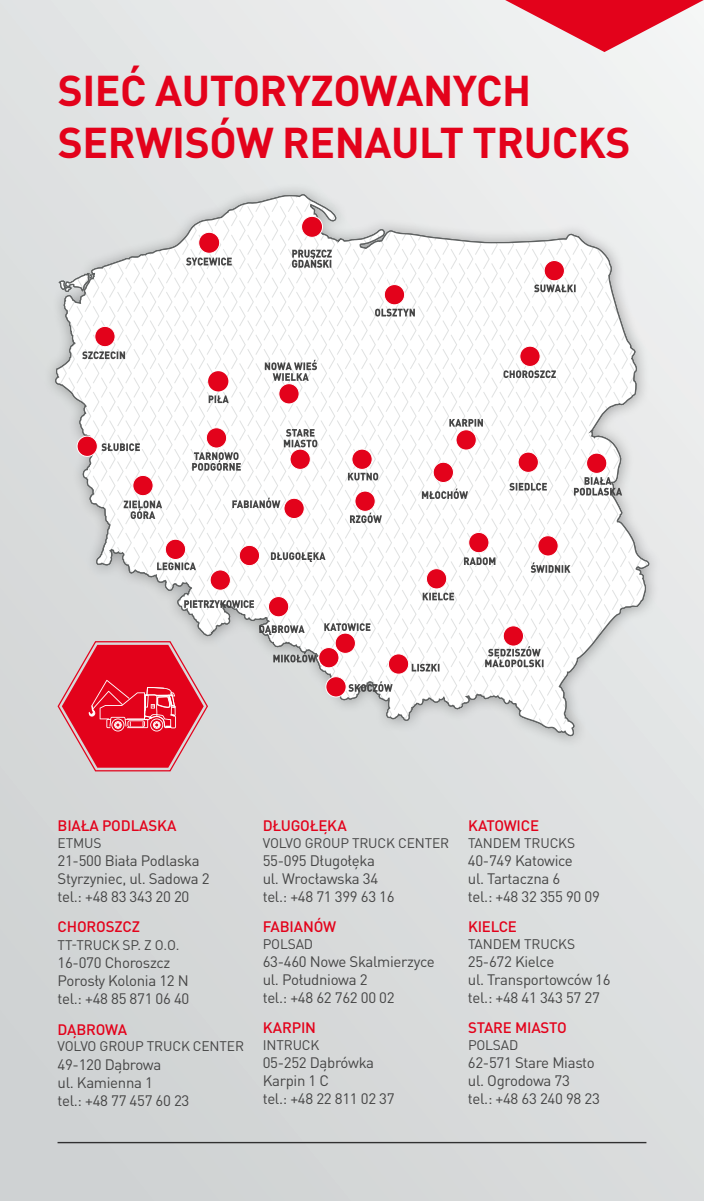
<style>
.page{position:relative;width:704px;height:1201px;background:#fff}
.page>*{position:absolute;margin:0;border:0;box-sizing:border-box;transform-origin:0 0}
.t1{font:700 42.5px/51.2px "DIN Pro";letter-spacing:-.01em;color:#e3021b}
.t2{font:15px/18px "DIN Pro";letter-spacing:-.02em;color:#454545}
.t3{font:500 15px "DIN Pro";letter-spacing:-.01em;color:#e3021b}
.t4{font:13.75px "DIN Pro";letter-spacing:-.01em;color:#454545}
</style>
<div class="page">
<div style="left:0;top:0;width:703px;height:1200px;background:linear-gradient(to bottom,#eaecec,#d2d5d5)"></div>
<hr style="left:58px;top:1141px;width:588px;height:1px;background:#303030">
<svg style="left:505px;top:0;width:198px;height:52px"></svg>
<div style="left:43px;top:183px;width:619px;height:566px;background:#e2e4e4"></div>
<svg style="left:54px;top:194px;width:595px;height:548px"></svg>
<div style="left:386px;top:269px;width:20px;height:20px;border:1px solid #fff;border-radius:50%"></div>
<svg style="left:59px;top:273px;width:33px;height:18px"></svg>
<div style="left:433px;top:462px;width:20px;height:20px;background:#e3021b;border-radius:50%"></div>
<div style="left:432px;top:462px;width:21px;height:20px;border:1px solid #fff;border-radius:50%"></div>
<div style="left:537px;top:535px;width:21px;height:21px;background:#e3021b;border-radius:50%"></div>
<div style="left:537px;top:535px;width:21px;height:21px;border:1px solid #fff;border-radius:50%"></div>
<div style="left:518px;top:452px;width:20px;height:20px;background:#e3021b;border-radius:50%"></div>
<div style="left:517px;top:451px;width:21px;height:21px;border:1px solid #fff;border-radius:50%"></div>
<div style="left:268px;top:596px;width:20px;height:20px;background:#e3021b;border-radius:50%"></div>
<div style="left:268px;top:596px;width:21px;height:21px;border:1px solid #fff;border-radius:50%"></div>
<div style="left:210px;top:570px;width:20px;height:20px;background:#e3021b;border-radius:50%"></div>
<div style="left:210px;top:569px;width:21px;height:21px;border:1px solid #fff;border-radius:50%"></div>
<div style="left:239px;top:545px;width:20px;height:20px;background:#e3021b;border-radius:50%"></div>
<div style="left:239px;top:545px;width:21px;height:21px;border:1px solid #fff;border-radius:50%"></div>
<div style="left:586px;top:453px;width:20px;height:20px;background:#e3021b;border-radius:50%"></div>
<div style="left:586px;top:452px;width:21px;height:21px;border:1px solid #fff;border-radius:50%"></div>
<div style="left:456px;top:429px;width:20px;height:21px;background:#e3021b;border-radius:50%"></div>
<div style="left:455px;top:429px;width:21px;height:21px;border:1px solid #fff;border-radius:50%"></div>
<div style="left:544px;top:260px;width:20px;height:21px;background:#e3021b;border-radius:50%"></div>
<div style="left:543px;top:260px;width:21px;height:21px;border:1px solid #fff;border-radius:50%"></div>
<div style="left:279px;top:383px;width:20px;height:21px;background:#e3021b;border-radius:50%"></div>
<div style="left:278px;top:383px;width:21px;height:21px;border:1px solid #fff;border-radius:50%"></div>
<div style="left:206px;top:427px;width:20px;height:21px;background:#e3021b;border-radius:50%"></div>
<div style="left:206px;top:427px;width:21px;height:21px;border:1px solid #fff;border-radius:50%"></div>
<div style="left:95px;top:326px;width:20px;height:20px;background:#e3021b;border-radius:50%"></div>
<div style="left:94px;top:326px;width:21px;height:21px;border:1px solid #fff;border-radius:50%"></div>
<div style="left:77px;top:436px;width:20px;height:20px;background:#e3021b;border-radius:50%"></div>
<div style="left:77px;top:436px;width:21px;height:20px;border:1px solid #fff;border-radius:50%"></div>
<div style="left:133px;top:475px;width:20px;height:20px;background:#e3021b;border-radius:50%"></div>
<div style="left:132px;top:475px;width:21px;height:21px;border:1px solid #fff;border-radius:50%"></div>
<div style="left:503px;top:625px;width:20px;height:21px;background:#e3021b;border-radius:50%"></div>
<div style="left:502px;top:625px;width:21px;height:21px;border:1px solid #fff;border-radius:50%"></div>
<div style="left:468px;top:532px;width:21px;height:20px;background:#e3021b;border-radius:50%"></div>
<div style="left:468px;top:532px;width:21px;height:21px;border:1px solid #fff;border-radius:50%"></div>
<div style="left:326px;top:676px;width:20px;height:20px;background:#e3021b;border-radius:50%"></div>
<div style="left:325px;top:676px;width:21px;height:21px;border:1px solid #fff;border-radius:50%"></div>
<div style="left:318px;top:647px;width:21px;height:20px;background:#e3021b;border-radius:50%"></div>
<div style="left:318px;top:647px;width:21px;height:21px;border:1px solid #fff;border-radius:50%"></div>
<div style="left:335px;top:633px;width:20px;height:20px;background:#e3021b;border-radius:50%"></div>
<div style="left:335px;top:632px;width:20px;height:21px;border:1px solid #fff;border-radius:50%"></div>
<div style="left:388px;top:653px;width:20px;height:21px;background:#e3021b;border-radius:50%"></div>
<div style="left:388px;top:653px;width:21px;height:21px;border:1px solid #fff;border-radius:50%"></div>
<div style="left:426px;top:568px;width:20px;height:21px;background:#e3021b;border-radius:50%"></div>
<div style="left:426px;top:568px;width:21px;height:21px;border:1px solid #fff;border-radius:50%"></div>
<div style="left:355px;top:491px;width:20px;height:20px;background:#e3021b;border-radius:50%"></div>
<div style="left:354px;top:490px;width:21px;height:21px;border:1px solid #fff;border-radius:50%"></div>
<div style="left:352px;top:449px;width:20px;height:20px;background:#e3021b;border-radius:50%"></div>
<div style="left:351px;top:448px;width:21px;height:21px;border:1px solid #fff;border-radius:50%"></div>
<div style="left:519px;top:346px;width:21px;height:20px;background:#e3021b;border-radius:50%"></div>
<div style="left:519px;top:346px;width:21px;height:20px;border:1px solid #fff;border-radius:50%"></div>
<div style="left:290px;top:449px;width:20px;height:20px;background:#e3021b;border-radius:50%"></div>
<div style="left:289px;top:448px;width:21px;height:21px;border:1px solid #fff;border-radius:50%"></div>
<div style="left:284px;top:498px;width:20px;height:20px;background:#e3021b;border-radius:50%"></div>
<div style="left:283px;top:498px;width:21px;height:20px;border:1px solid #fff;border-radius:50%"></div>
<div style="left:165px;top:539px;width:20px;height:20px;background:#e3021b;border-radius:50%"></div>
<div style="left:165px;top:539px;width:21px;height:20px;border:1px solid #fff;border-radius:50%"></div>
<svg style="left:573px;top:477px;width:49px;height:18px"></svg>
<svg style="left:259px;top:625px;width:45px;height:10px"></svg>
<svg style="left:271px;top:552px;width:54px;height:10px"></svg>
<svg style="left:232px;top:497px;width:48px;height:11px"></svg>
<svg style="left:449px;top:419px;width:34px;height:7px"></svg>
<svg style="left:324px;top:623px;width:46px;height:8px"></svg>
<svg style="left:422px;top:592px;width:32px;height:8px"></svg>
<svg style="left:348px;top:472px;width:30px;height:8px"></svg>
<svg style="left:157px;top:562px;width:39px;height:8px"></svg>
<svg style="left:411px;top:663px;width:28px;height:8px"></svg>
<svg style="left:273px;top:652px;width:43px;height:10px"></svg>
<svg style="left:265px;top:360px;width:52px;height:21px"></svg>
<svg style="left:421px;top:488px;width:47px;height:11px"></svg>
<svg style="left:184px;top:600px;width:70px;height:8px"></svg>
<svg style="left:124px;top:500px;width:38px;height:19px"></svg>
<svg style="left:464px;top:557px;width:31px;height:8px"></svg>
<svg style="left:350px;top:512px;width:32px;height:11px"></svg>
<svg style="left:509px;top:482px;width:37px;height:8px"></svg>
<svg style="left:348px;top:681px;width:44px;height:10px"></svg>
<svg style="left:101px;top:443px;width:39px;height:8px"></svg>
<svg style="left:534px;top:284px;width:41px;height:8px"></svg>
<svg style="left:82px;top:351px;width:43px;height:8px"></svg>
<svg style="left:530px;top:562px;width:40px;height:10px"></svg>
<svg style="left:192px;top:452px;width:49px;height:18px"></svg>
<div style="left:301px;top:216px;width:21px;height:21px;background:#e3021b;border-radius:50%"></div>
<div style="left:301px;top:216px;width:22px;height:21px;border:1px solid #fff;border-radius:50%"></div>
<div style="left:199px;top:232px;width:20px;height:21px;background:#e3021b;border-radius:50%"></div>
<div style="left:198px;top:232px;width:22px;height:21px;border:1px solid #fff;border-radius:50%"></div>
<svg style="left:186px;top:257px;width:46px;height:8px"></svg>
<svg style="left:292px;top:249px;width:39px;height:19px"></svg>
<div style="left:384px;top:284px;width:20px;height:21px;background:#e3021b;border-radius:50%"></div>
<div style="left:384px;top:284px;width:21px;height:21px;border:1px solid #fff;border-radius:50%"></div>
<svg style="left:375px;top:308px;width:40px;height:8px"></svg>
<svg style="left:503px;top:370px;width:52px;height:8px"></svg>
<svg style="left:284px;top:429px;width:33px;height:18px"></svg>
<svg style="left:485px;top:646px;width:58px;height:21px"></svg>
<div style="left:208px;top:371px;width:20px;height:20px;background:#e3021b;border-radius:50%"></div>
<svg style="left:208px;top:395px;width:20px;height:8px"></svg>
<svg style="left:57px;top:640px;width:152px;height:131px"></svg>
<h1 class="t1" style="left:58px;top:60px;width:574px">SIEĆ AUTORYZOWANYCH<br>SERWISÓW RENAULT TRUCKS</h1>
<p class="t3" style="left:58px;top:813px;width:120px">BIAŁA PODLASKA</p>
<p class="t4" style="left:58px;top:831px;width:45px">ETMUS</p>
<p class="t2" style="left:58px;top:849px;width:153px">21-500 Biała Podlaska<br>Styrzyniec, ul. Sadowa 2 tel.: +48 83 343 20 20</p>
<p class="t3" style="left:58px;top:914px;width:84px">CHOROSZCZ</p>
<p class="t4" style="left:58px;top:934px;width:123px">TT-TRUCK SP. Z O.O.</p>
<p class="t2" style="left:58px;top:952px;width:133px">16-070 Choroszcz<br>Porosły Kolonia 12 N tel.: +48 85 871 06 40</p>
<p class="t3" style="left:58px;top:1017px;width:71px">DĄBROWA</p>
<p class="t4" style="left:58px;top:1035px;width:188px">VOLVO GROUP TRUCK CENTER</p>
<p class="t2" style="left:58px;top:1053px;width:133px">49-120 Dąbrowa<br>ul. Kamienna 1<br>tel.: +48 77 457 60 23</p>
<p class="t3" style="left:263px;top:813px;width:85px">DŁUGOŁĘKA</p>
<p class="t4" style="left:263px;top:831px;width:188px">VOLVO GROUP TRUCK CENTER</p>
<p class="t2" style="left:262px;top:849px;width:133px">55-095 Długołęka ul. Wrocławska 34 tel.: +48 71 399 63 16</p>
<p class="t3" style="left:263px;top:914px;width:75px">FABIANÓW</p>
<p class="t4" style="left:263px;top:932px;width:52px">POLSAD</p>
<p class="t2" style="left:262px;top:950px;width:173px">63-460 Nowe Skalmierzyce ul. Południowa 2<br>tel.: +48 62 762 00 02</p>
<p class="t3" style="left:263px;top:1015px;width:55px">KARPIN</p>
<p class="t4" style="left:263px;top:1033px;width:58px">INTRUCK</p>
<p class="t2" style="left:262px;top:1051px;width:133px">05-252 Dąbrówka<br>Karpin 1 C<br>tel.: +48 22 811 02 37</p>
<p class="t3" style="left:468px;top:813px;width:73px">KATOWICE</p>
<p class="t4" style="left:468px;top:831px;width:109px">TANDEM TRUCKS</p>
<p class="t2" style="left:468px;top:849px;width:133px">40-749 Katowice<br>ul. Tartaczna 6<br>tel.: +48 32 355 90 09</p>
<p class="t3" style="left:468px;top:914px;width:50px">KIELCE</p>
<p class="t4" style="left:468px;top:932px;width:109px">TANDEM TRUCKS</p>
<p class="t2" style="left:468px;top:950px;width:144px">25-672 Kielce<br>ul. Transportowców 16 tel.: +48 41 343 57 27</p>
<p class="t3" style="left:468px;top:1015px;width:100px">STARE MIASTO</p>
<p class="t4" style="left:468px;top:1033px;width:52px">POLSAD</p>
<p class="t2" style="left:468px;top:1051px;width:133px">62-571 Stare Miasto ul. Ogrodowa 73<br>tel.: +48 63 240 98 23</p>
</div>
